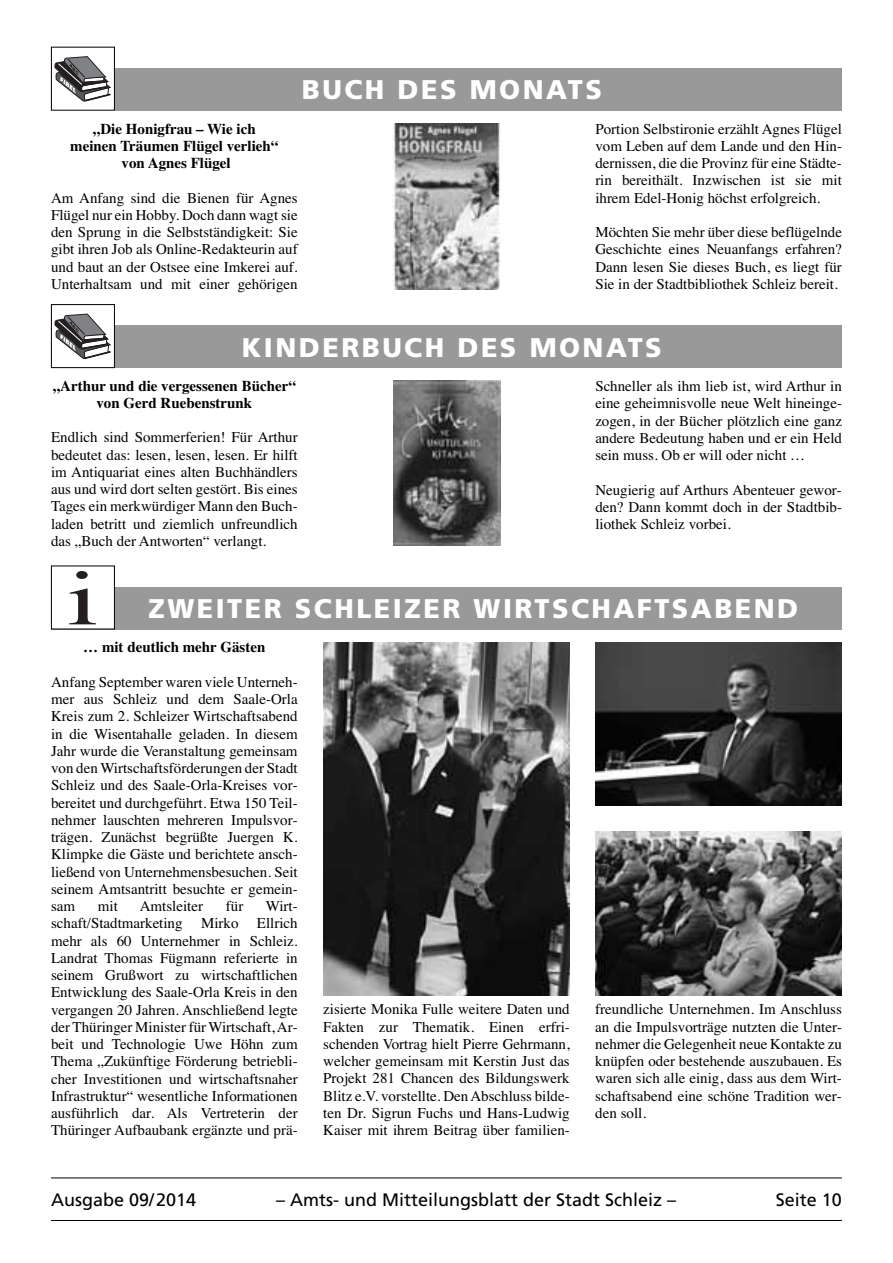
<style>
.page{position:relative;width:893px;height:1263px;background:#fff}
.page>*{position:absolute;margin:0;border:0;box-sizing:border-box;transform-origin:0 0}
.t1{font:900 27px "Frutiger";letter-spacing:.09em;color:#fff}
.t2{font:18px "Frutiger";color:#000}
.t3{font:15px/17.2px "Times";color:#000;text-align:justify}
.t4{font:700 15px/17.2px "Times";color:#000;text-align:center}
</style>
<div class="page">
<hr style="left:51px;top:1177px;width:791px;height:1px;background:#000">
<hr style="left:51px;top:1220px;width:791px;height:1px;background:#000">
<div style="left:51px;top:68px;width:791px;height:43px;background:#999"></div>
<div style="left:51px;top:47px;width:63px;height:63px;background:#fff"></div>
<svg style="left:54px;top:56px;width:57px;height:46px"></svg>
<div style="left:51px;top:47px;width:64px;height:64px;border:1px solid #000"></div>
<img style="left:392px;top:123px;width:108px;height:167px">
<div style="left:51px;top:325px;width:791px;height:43px;background:#999"></div>
<div style="left:51px;top:305px;width:63px;height:63px;background:#fff"></div>
<svg style="left:54px;top:314px;width:57px;height:45px"></svg>
<div style="left:51px;top:304px;width:64px;height:64px;border:1px solid #000"></div>
<img style="left:394px;top:381px;width:106px;height:164px">
<div style="left:51px;top:587px;width:791px;height:42px;background:#999"></div>
<div style="left:51px;top:566px;width:63px;height:63px;background:#fff"></div>
<svg style="left:69px;top:571px;width:27px;height:53px"></svg>
<div style="left:51px;top:566px;width:64px;height:63px;border:1px solid #000"></div>
<img style="left:323px;top:642px;width:247px;height:353px">
<img style="left:595px;top:831px;width:247px;height:164px">
<img style="left:595px;top:642px;width:247px;height:164px">
<h1 class="t1" style="left:302px;top:79px;width:301px">BUCH DES MONATS</h1>
<p class="t4" style="left:70px;top:121px;width:210px">„Die Honigfrau – Wie ich meinen Träumen Flügel verlieh“ von Agnes Flügel</p>
<p class="t3" style="left:51px;top:190px;width:248px">Am Anfang sind die Bienen für Agnes Flügel nur ein Hobby. Doch dann wagt sie den Sprung in die Selbstständigkeit: Sie gibt ihren Job als Online-Redakteurin auf und baut an der Ostsee eine Imkerei auf.<br>Unterhaltsam und mit einer gehörigen</p>
<p class="t3" style="left:595px;top:121px;width:248px">Portion Selbstironie erzählt Agnes Flügel vom Leben auf dem Lande und den Hin&shy;dernissen, die die Provinz für eine Städte&shy;rin bereithält. Inzwischen ist sie mit ihrem Edel-Honig höchst erfolgreich.</p>
<p class="t3" style="left:595px;top:225px;width:248px">Möchten Sie mehr über diese beflügelnde Geschichte eines Neuanfangs erfahren?<br>Dann lesen Sie dieses Buch, es liegt für Sie in der Stadtbibliothek Schleiz bereit.</p>
<h1 class="t1" style="left:242px;top:336px;width:421px">KINDERBUCH DES MONATS</h1>
<p class="t4" style="left:53px;top:379px;width:245px;line-height:16.8px">„Arthur und die vergessenen Bücher“ von Gerd Ruebenstrunk</p>
<p class="t3" style="left:51px;top:430px;width:248px">Endlich sind Sommerferien! Für Arthur bedeutet das: lesen, lesen, lesen. Er hilft im Antiquariat eines alten Buchhändlers aus und wird dort selten gestört. Bis eines Tages ein merkwürdiger Mann den Buch&shy;laden betritt und ziemlich unfreundlich das „Buch der Antworten“ verlangt.</p>
<p class="t3" style="left:595px;top:379px;width:248px">Schneller als ihm lieb ist, wird Arthur in eine geheimnisvolle neue Welt hineinge&shy;zogen, in der Bücher plötzlich eine ganz andere Bedeutung haben und er ein Held sein muss. Ob er will oder nicht …</p>
<p class="t3" style="left:595px;top:482px;width:248px">Neugierig auf Arthurs Abenteuer gewor&shy;den? Dann kommt doch in der Stadtbib&shy;liothek Schleiz vorbei.</p>
<h1 class="t1" style="left:148px;top:598px;width:651px">ZWEITER SCHLEIZER WIRTSCHAFTSABEND</h1>
<p class="t4" style="left:83px;top:640px;width:184px">… mit deutlich mehr Gästen</p>
<p class="t3" style="left:51px;top:675px;width:248px">Anfang September waren viele Unterneh&shy;mer aus Schleiz und dem Saale-Orla Kreis zum 2. Schleizer Wirtschaftsabend in die Wisentahalle geladen. In diesem Jahr wurde die Veranstaltung gemeinsam von den Wirtschaftsförderungen der Stadt Schleiz und des Saale-Orla-Kreises vor&shy;bereitet und durchgeführt. Etwa 150 Teil&shy;nehmer lauschten mehreren Impulsvor&shy;trägen. Zunächst begrüßte Juergen K.<br>Klimpke die Gäste und berichtete ansch&shy;ließend von Unternehmensbesuchen. Seit seinem Amtsantritt besuchte er gemein&shy;sam</p>
<p class="t3" style="left:98px;top:899px;width:22px">mit</p>
<p class="t3" style="left:140px;top:899px;width:65px">Amtsleiter</p>
<p class="t3" style="left:226px;top:899px;width:19px">für</p>
<p class="t3" style="left:51px;top:899px;width:248px;text-indent:215px">Wirt&shy;schaft/Stadtmarketing Mirko Ellrich mehr als 60 Unternehmer in Schleiz.<br>Landrat Thomas Fügmann referierte in seinem Grußwort zu wirtschaftlichen Entwicklung des Saale-Orla Kreis in den vergangen 20 Jahren. Anschließend legte der Thüringer Minister für Wirtschaft, Ar&shy;beit und Technologie Uwe Höhn zum Thema „Zukünftige Förderung betriebli&shy;cher Investitionen und wirtschaftsnaher Infrastruktur“ wesentliche Informationen ausführlich dar. Als Vertreterin der Thüringer Aufbaubank ergänzte und prä-</p>
<p class="t3" style="left:323px;top:1002px;width:248px">zisierte Monika Fulle weitere Daten und Fakten zur Thematik. Einen erfri&shy;schenden Vortrag hielt Pierre Gehrmann, welcher gemeinsam mit Kerstin Just das Projekt 281 Chancen des Bildungswerk Blitz e.V. vorstellte. Den Abschluss bilde&shy;ten Dr. Sigrun Fuchs und Hans-Ludwig Kaiser mit ihrem Beitrag über familien-</p>
<p class="t3" style="left:595px;top:1002px;width:248px">freundliche Unternehmen. Im Anschluss an die Impulsvorträge nutzten die Unter&shy;nehmer die Gelegenheit neue Kontakte zu knüpfen oder bestehende auszubauen. Es waren sich alle einig, dass aus dem Wirt&shy;schaftsabend eine schöne Tradition wer&shy;den soll.</p>
<p class="t2" style="left:51px;top:1193px;width:147px">Ausgabe 09/2014</p>
<p class="t2" style="left:276px;top:1193px;width:401px">– Amts- und Mitteilungsblatt der Stadt Schleiz –</p>
<p class="t2" style="left:776px;top:1193px;width:68px">Seite 10</p>
</div>
